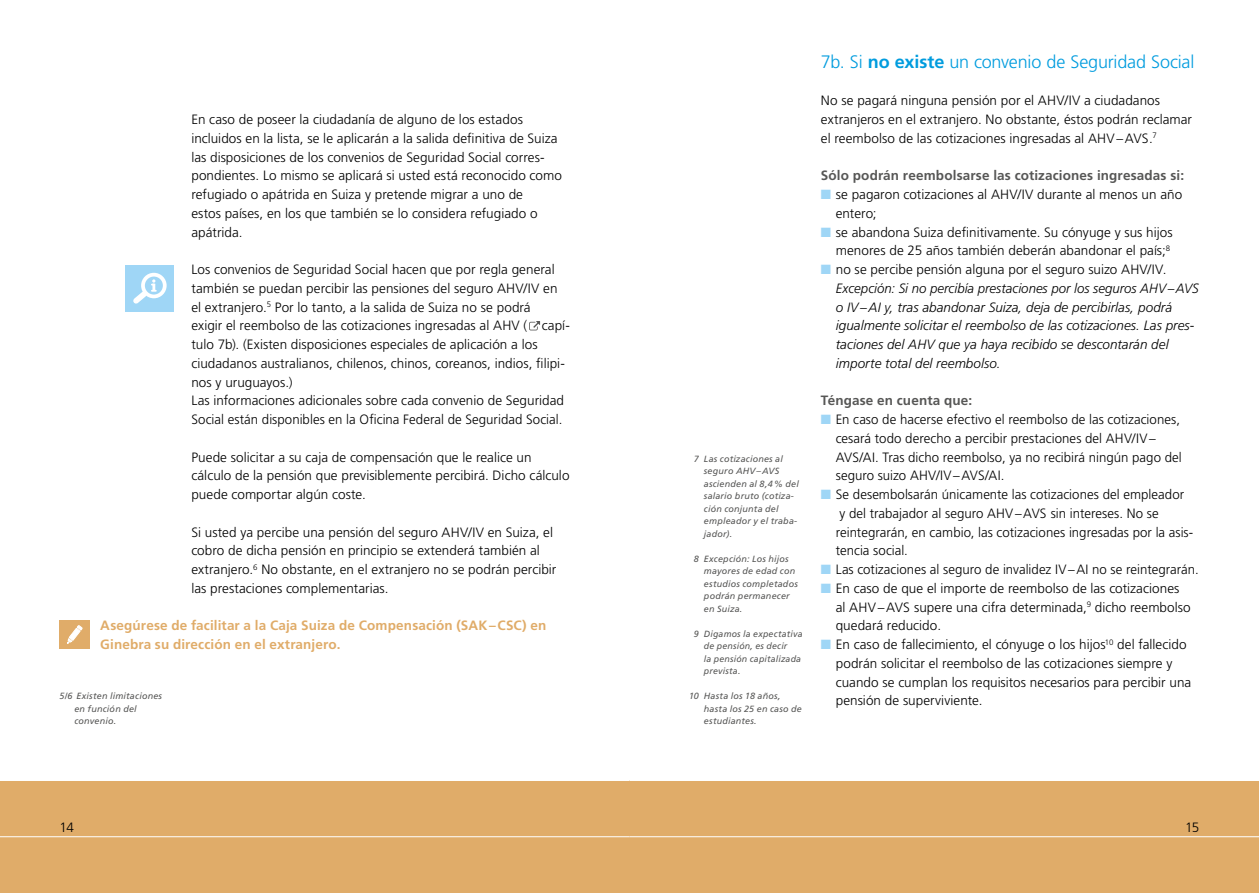
<style>
.page{position:relative;width:1259px;height:893px;background:#fff}
.page>*{position:absolute;margin:0;border:0;box-sizing:border-box;transform-origin:0 0}
.t1{font:300 18px "Frutiger LT Std";letter-spacing:-.01em;color:#009cde}
.t2{font:300 13.5px/18.8px "Frutiger LT Std";letter-spacing:.005em;color:#000}
.t3{font:italic 300 13.5px/18.8px "Frutiger LT Std";letter-spacing:.005em;color:#000}
.t4{font:700 13.5px/18.8px "Frutiger LT Std";letter-spacing:.01em;color:#e0ac69}
.t5{font:700 13.5px "Frutiger LT Std";letter-spacing:.01em;color:#575756}
.t6{font:italic 9px/12.5px "Frutiger LT Std";letter-spacing:.02em;color:#575756}
.s1{font-weight:700}
.s2{color:#9fd6f6}
.s3{font-style:normal}
</style>
<div class="page">
<div style="left:0;top:780px;width:629px;height:113px;background:#e0ac69"></div>
<div style="left:629px;top:780px;width:630px;height:113px;background:#e0ac69"></div>
<hr style="left:0;top:780px;width:629px;height:1px;background:#fff">
<hr style="left:0;top:836px;width:629px;height:1px;background:#fff">
<hr style="left:629px;top:780px;width:630px;height:1px;background:#fff">
<hr style="left:629px;top:836px;width:630px;height:1px;background:#fff">
<div style="left:125px;top:265px;width:49px;height:47px;background:#9fd6f6"></div>
<div style="left:141px;top:273px;width:26px;height:25px;border:4px solid #fff;border-radius:50%"></div>
<svg style="left:133px;top:279px;width:23px;height:25px"></svg>
<svg style="left:529px;top:321px;width:11px;height:9px"></svg>
<div style="left:60px;top:620px;width:30px;height:29px;background:#e0ac69"></div>
<svg style="left:67px;top:625px;width:15px;height:19px"></svg>
<p class="t2" style="left:191px;top:110px;width:372px">En caso de poseer la ciudadanía de alguno de los estados incluidos en la lista, se le aplicarán a la salida definitiva de Suiza las disposiciones de los convenios de Seguridad Social corres&shy;pondientes. Lo mismo se aplicará si usted está reconocido como refugiado o apátrida en Suiza y pretende migrar a uno de<br>estos países, en los que también se lo considera refugiado o apátrida.</p>
<p class="t2" style="left:191px;top:260px;width:380px">Los convenios de Seguridad Social hacen que por regla general también se puedan percibir las pensiones del seguro AHV/IV en el extranjero.<sup>5</sup> Por lo tanto, a la salida de Suiza no se podrá<br>exigir el reembolso de las cotizaciones ingresadas al AHV ( capí&shy;tulo 7b). (Existen disposiciones especiales de aplicación a los ciudadanos australianos, chilenos, chinos, coreanos, indios, filipi&shy;nos y uruguayos.)<br>Las informaciones adicionales sobre cada convenio de Seguridad Social están disponibles en la Oficina Federal de Seguridad Social.</p>
<p class="t2" style="left:191px;top:448px;width:380px">Puede solicitar a su caja de compensación que le realice un cálculo de la pensión que previsiblemente percibirá. Dicho cálculo puede comportar algún coste.</p>
<p class="t2" style="left:191px;top:523px;width:366px">Si usted ya percibe una pensión del seguro AHV/IV en Suiza, el cobro de dicha pensión en principio se extenderá también al extranjero.<sup>6</sup> No obstante, en el extranjero no se podrán percibir las prestaciones complementarias.</p>
<p class="t4" style="left:100px;top:616px;width:447px">Asegúrese de facilitar a la Caja Suiza de Compensación (SAK–CSC) en<br>Ginebra su dirección en el extranjero.</p>
<p class="t6" style="left:74px;top:690px;width:89px;text-indent:-15px">5/6 Existen limitaciones en función del convenio.</p>
<p class="t6" style="left:704px;top:452px;width:96px;text-indent:-10px">7 Las cotizaciones al seguro AHV–AVS ascienden al 8,4% del salario bruto (cotiza&shy;ción conjunta del empleador y el traba&shy;jador).</p>
<p class="t6" style="left:704px;top:552px;width:95px;text-indent:-10px">8 Excepción: Los hijos mayores de edad con estudios completados podrán permanecer en Suiza.</p>
<p class="t6" style="left:704px;top:627px;width:100px;text-indent:-10px">9 Digamos la expectativa de pensión, es decir<br>la pensión capitalizada prevista.</p>
<p class="t6" style="left:704px;top:690px;width:99px;text-indent:-15px">10 Hasta los 18 años, hasta los 25 en caso de estudiantes.</p>
<h1 class="t1" style="left:821px;top:52px;width:375px">7b. Si <span class="s1">no existe</span> un convenio de Seguridad Social</h1>
<p class="t2" style="left:821px;top:92px;width:373px">No se pagará ninguna pensión por el AHV/IV a ciudadanos extranjeros en el extranjero. No obstante, éstos podrán reclamar el reembolso de las cotizaciones ingresadas al AHV–AVS.<sup>7</sup></p>
<p class="t5" style="left:821px;top:168px;width:365px">Sólo podrán reembolsarse las cotizaciones ingresadas si:</p>
<p class="t2" style="left:836px;top:185px;width:348px;text-indent:-15px"><span class="s2">■</span> se pagaron cotizaciones al AHV/IV durante al menos un año entero;</p>
<p class="t2" style="left:821px;top:223px;width:353px;text-align:right"><span class="s2">■</span> se abandona Suiza definitivamente. Su cónyuge y sus hijos menores de 25 años también deberán abandonar el país;<sup>8</sup></p>
<p class="t3" style="left:836px;top:260px;width:365px;text-indent:-15px"><span class="s2">■</span> <span class="s3">no se percibe pensión alguna por el seguro suizo AHV/IV.<br></span>Excepción: Si no percibía prestaciones por los seguros AHV–AVS o IV–AI y, tras abandonar Suiza, deja de percibirlas, podrá igualmente solicitar el reembolso de las cotizaciones. Las pres&shy;taciones del AHV que ya haya recibido se descontarán del importe total del reembolso.</p>
<p class="t5" style="left:821px;top:393px;width:153px">Téngase en cuenta que:</p>
<p class="t2" style="left:836px;top:410px;width:347px;text-indent:-15px"><span class="s2">■</span> En caso de hacerse efectivo el reembolso de las cotizaciones, cesará todo derecho a percibir prestaciones del AHV/IV– AVS/AI. Tras dicho reembolso, ya no recibirá ningún pago del seguro suizo AHV/IV–AVS/AI.</p>
<p class="t2" style="left:836px;top:485px;width:359px;text-indent:-15px"><span class="s2">■</span> Se desembolsarán únicamente las cotizaciones del empleador y del trabajador al seguro AHV–AVS sin intereses. No se reintegrarán, en cambio, las cotizaciones ingresadas por la asis&shy;tencia social.</p>
<p class="t2" style="left:821px;top:560px;width:379px"><span class="s2">■</span> Las cotizaciones al seguro de invalidez IV–AI no se reintegrarán.</p>
<p class="t2" style="left:836px;top:579px;width:356px;text-indent:-15px"><span class="s2">■</span> En caso de que el importe de reembolso de las cotizaciones al AHV–AVS supere una cifra determinada,<sup>9</sup> dicho reembolso quedará reducido.</p>
<p class="t2" style="left:836px;top:635px;width:357px;text-indent:-15px"><span class="s2">■</span> En caso de fallecimiento, el cónyuge o los hijos<sup>10</sup> del fallecido podrán solicitar el reembolso de las cotizaciones siempre y cuando se cumplan los requisitos necesarios para percibir una pensión de superviviente.</p>
<p class="t2" style="left:60px;top:818px;width:16px">14</p>
<p class="t2" style="left:1185px;top:818px;width:16px">15</p>
</div>
